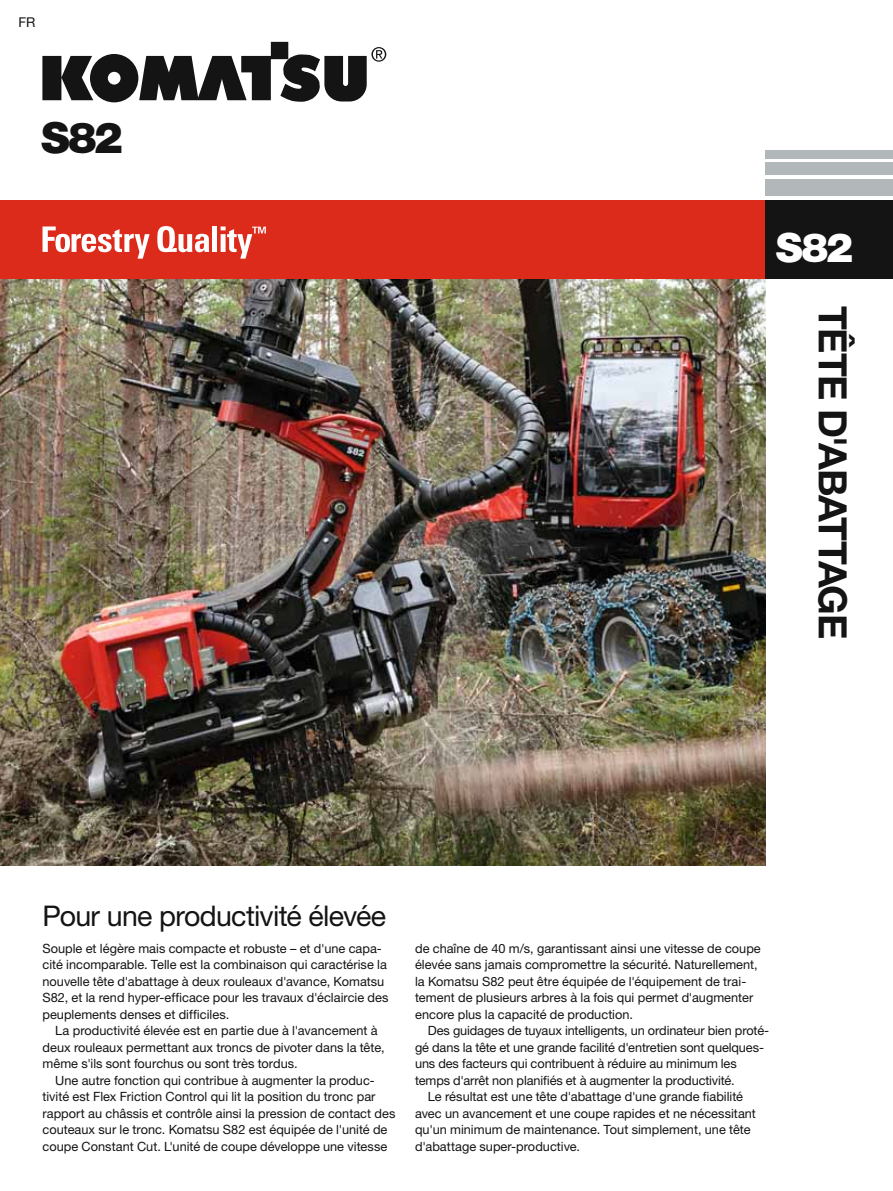
<style>
.page{position:relative;width:893px;height:1191px;background:#fff}
.page>*{position:absolute;margin:0;border:0;box-sizing:border-box;transform-origin:0 0}
.t1{font:900 42.9px "Helvetica Neue LT Std";color:#131413}
.t2{font:900 40.35px "Helvetica Neue LT Std";color:#fff}
.t3{font:700 39.15px "Helvetica Neue LT Std";letter-spacing:-.04em;color:#131413}
.t4{font:28.5px "Helvetica Neue LT Std";letter-spacing:-.025em;color:#131413}
.t5{font:13.5px "Helvetica Neue LT Std";color:#131413}
.t6{font:12.75px/16.5px "Helvetica Neue LT Std";color:#131413}
</style>
<div class="page">
<img style="left:0;top:279px;width:765px;height:586px">
<div style="left:0;top:200px;width:766px;height:79px;background:#dc2a1b"></div>
<svg style="left:42px;top:42px;width:344px;height:60px"></svg>
<div style="left:765px;top:179px;width:128px;height:17px;background:#b2b7ba"></div>
<div style="left:765px;top:162px;width:128px;height:13px;background:#b2b7ba"></div>
<div style="left:765px;top:150px;width:128px;height:8px;background:#b2b7ba"></div>
<div style="left:765px;top:200px;width:128px;height:79px;background:#131413"></div>
<svg style="left:43px;top:226px;width:107px;height:33px"></svg>
<svg style="left:157px;top:226px;width:52px;height:26px"></svg>
<div style="left:212px;top:226px;width:5px;height:26px;background:#fff"></div>
<svg style="left:221px;top:226px;width:45px;height:33px"></svg>
<p class="t5" style="left:19px;top:17px;width:18px">FR</p>
<h1 class="t1" style="left:41px;top:113px;width:83px">S82</h1>
<h2 class="t2" style="left:776px;top:225px;width:79px">S82</h2>
<h3 class="t3" style="left:847px;top:306px;width:334px;rotate:90deg">TÊTE D'ABATTAGE</h3>
<h3 class="t4" style="left:43px;top:905px;width:345px">Pour une productivité élevée</h3>
<p class="t6" style="left:43px;top:941px;width:347px">Souple et légère mais compacte et robuste – et d'une capa&shy;cité incomparable. Telle est la combinaison qui caractérise la nouvelle tête d'abattage à deux rouleaux d'avance, Komatsu S82, et la rend hyper-efficace pour les travaux d'éclaircie des peuplements denses et difficiles.</p>
<p class="t6" style="left:43px;top:1024px;width:344px;text-indent:13px">La productivité élevée est en partie due à l'avancement à deux rouleaux permettant aux troncs de pivoter dans la tête, même s'ils sont fourchus ou sont très tordus.</p>
<p class="t6" style="left:43px;top:1073px;width:354px;text-indent:13px">Une autre fonction qui contribue à augmenter la produc&shy;tivité est Flex Friction Control qui lit la position du tronc par rapport au châssis et contrôle ainsi la pression de contact des couteaux sur le tronc. Komatsu S82 est équipée de l'unité de coupe Constant Cut. L'unité de coupe développe une vitesse</p>
<p class="t6" style="left:415px;top:941px;width:347px">de chaîne de 40 m/s, garantissant ainsi une vitesse de coupe élevée sans jamais compromettre la sécurité. Naturellement, la Komatsu S82 peut être équipée de l'équipement de trai&shy;tement de plusieurs arbres à la fois qui permet d'augmenter encore plus la capacité de production.</p>
<p class="t6" style="left:428px;top:1024px;width:343px">Des guidages de tuyaux intelligents, un ordinateur bien proté-</p>
<p class="t6" style="left:415px;top:1040px;width:350px">gé dans la tête et une grande facilité d'entretien sont quelques-</p>
<p class="t6" style="left:415px;top:1057px;width:323px">uns des facteurs qui contribuent à réduire au minimum les</p>
<p class="t6" style="left:415px;top:1073px;width:321px">temps d'arrêt non planifiés et à augmenter la productivité.</p>
<p class="t6" style="left:428px;top:1090px;width:317px">Le résultat est une tête d'abattage d'une grande fiabilité</p>
<p class="t6" style="left:415px;top:1106px;width:342px">avec un avancement et une coupe rapides et ne nécessitant</p>
<p class="t6" style="left:415px;top:1123px;width:337px">qu'un minimum de maintenance. Tout simplement, une tête</p>
<p class="t6" style="left:415px;top:1139px;width:167px">d'abattage super-productive.</p>
</div>
